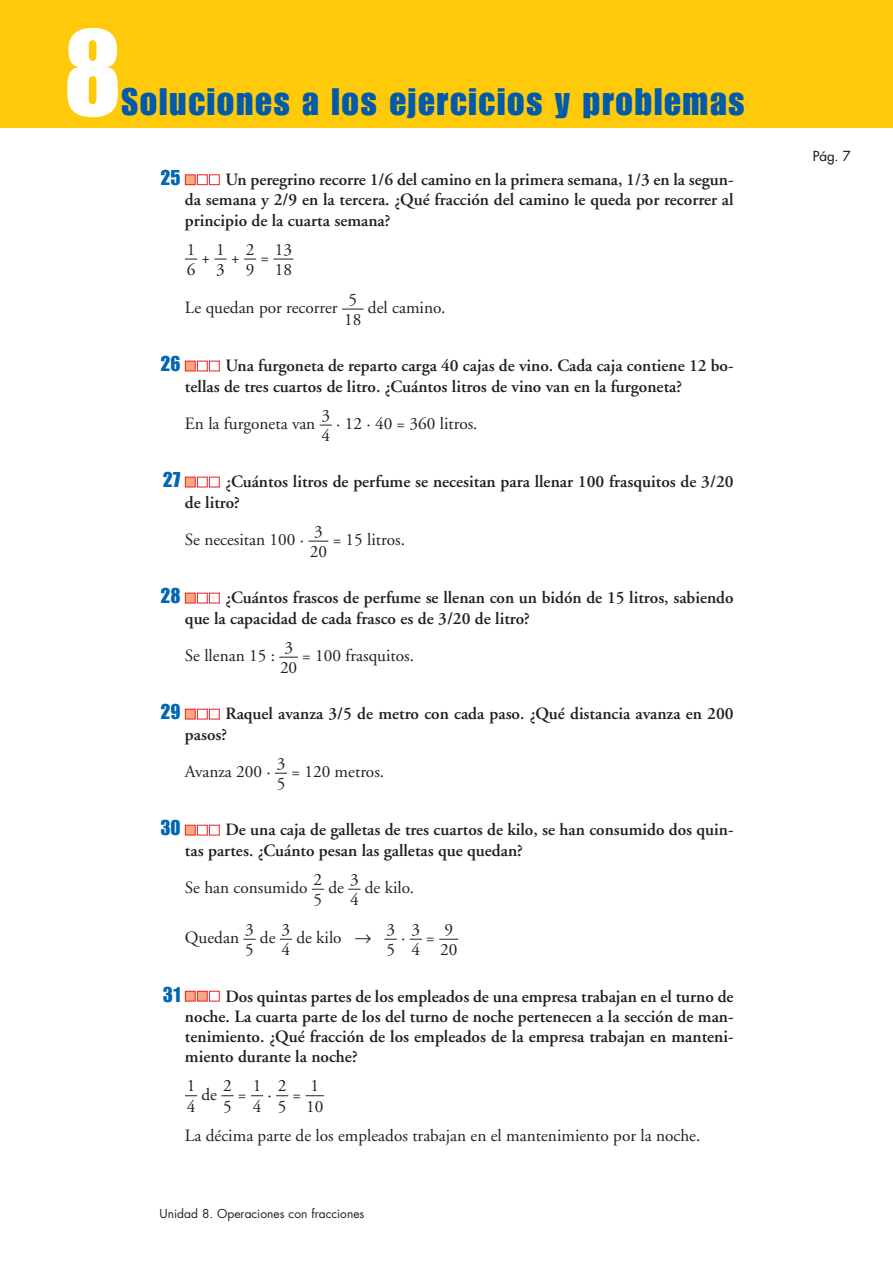
<style>
.page{position:relative;width:893px;height:1263px;background:#fff}
.page>*{position:absolute;margin:0;border:0;box-sizing:border-box;transform-origin:0 0}
.t1{font:120px "Impact";color:#fff}
.t2{font:37.5px "Impact";letter-spacing:.05em;color:#015aaa}
.t3{font:21px "Impact";color:#0166b3}
.t4{font:600 17.25px/20.2px "Adobe Garamond";color:#231f20}
.t5{font:17.25px/20.2px "Adobe Garamond";color:#231f20}
.t6{font:13.5px "Futura";color:#231f20}
.t7{font:12px "Futura";color:#231f20}
.s1{font-family:"Anaya Math 1"}
</style>
<div class="page">
<div style="left:0;top:0;width:893px;height:128px;background:#feca0a"></div>
<svg style="left:306px;top:1095px;width:18px;height:1px"></svg>
<svg style="left:276px;top:1095px;width:12px;height:1px"></svg>
<svg style="left:251px;top:1095px;width:12px;height:1px"></svg>
<svg style="left:221px;top:1095px;width:13px;height:1px"></svg>
<svg style="left:185px;top:1095px;width:12px;height:1px"></svg>
<div style="left:209px;top:991px;width:11px;height:11px;border:1px solid #ee1d23"></div>
<div style="left:197px;top:991px;width:10px;height:10px;background:#f8a87e"></div>
<div style="left:197px;top:991px;width:11px;height:11px;border:1px solid #ee1d23"></div>
<div style="left:185px;top:991px;width:10px;height:10px;background:#f8a87e"></div>
<div style="left:185px;top:991px;width:11px;height:11px;border:1px solid #ee1d23"></div>
<svg style="left:439px;top:939px;width:19px;height:1px"></svg>
<svg style="left:410px;top:939px;width:12px;height:1px"></svg>
<svg style="left:385px;top:939px;width:12px;height:1px"></svg>
<svg style="left:280px;top:939px;width:12px;height:1px"></svg>
<svg style="left:243px;top:939px;width:13px;height:1px"></svg>
<svg style="left:348px;top:889px;width:12px;height:1px"></svg>
<svg style="left:312px;top:889px;width:12px;height:1px"></svg>
<div style="left:209px;top:825px;width:11px;height:10px;border:1px solid #ee1d23"></div>
<div style="left:197px;top:825px;width:11px;height:10px;border:1px solid #ee1d23"></div>
<div style="left:185px;top:825px;width:10px;height:10px;background:#f8a87e"></div>
<div style="left:185px;top:825px;width:11px;height:10px;border:1px solid #ee1d23"></div>
<svg style="left:275px;top:773px;width:12px;height:1px"></svg>
<div style="left:209px;top:709px;width:11px;height:10px;border:1px solid #ee1d23"></div>
<div style="left:197px;top:709px;width:11px;height:10px;border:1px solid #ee1d23"></div>
<div style="left:185px;top:709px;width:10px;height:10px;background:#f8a87e"></div>
<div style="left:185px;top:709px;width:11px;height:10px;border:1px solid #ee1d23"></div>
<svg style="left:279px;top:657px;width:19px;height:1px"></svg>
<div style="left:209px;top:593px;width:11px;height:10px;border:1px solid #ee1d23"></div>
<div style="left:197px;top:593px;width:11px;height:10px;border:1px solid #ee1d23"></div>
<div style="left:185px;top:593px;width:10px;height:10px;background:#f8a87e"></div>
<div style="left:185px;top:593px;width:11px;height:10px;border:1px solid #ee1d23"></div>
<svg style="left:308px;top:541px;width:20px;height:1px"></svg>
<div style="left:209px;top:477px;width:11px;height:10px;border:1px solid #ee1d23"></div>
<div style="left:197px;top:477px;width:11px;height:10px;border:1px solid #ee1d23"></div>
<div style="left:185px;top:477px;width:10px;height:10px;background:#f8a87e"></div>
<div style="left:185px;top:477px;width:11px;height:10px;border:1px solid #ee1d23"></div>
<svg style="left:320px;top:425px;width:12px;height:1px"></svg>
<div style="left:209px;top:361px;width:11px;height:10px;border:1px solid #ee1d23"></div>
<div style="left:197px;top:361px;width:11px;height:10px;border:1px solid #ee1d23"></div>
<div style="left:185px;top:361px;width:10px;height:10px;background:#f8a87e"></div>
<div style="left:185px;top:361px;width:11px;height:10px;border:1px solid #ee1d23"></div>
<svg style="left:342px;top:309px;width:22px;height:1px"></svg>
<svg style="left:273px;top:259px;width:20px;height:1px"></svg>
<svg style="left:244px;top:259px;width:12px;height:1px"></svg>
<svg style="left:214px;top:259px;width:13px;height:1px"></svg>
<svg style="left:185px;top:259px;width:12px;height:1px"></svg>
<div style="left:209px;top:174px;width:11px;height:11px;border:1px solid #ee1d23"></div>
<div style="left:197px;top:174px;width:11px;height:11px;border:1px solid #ee1d23"></div>
<div style="left:185px;top:175px;width:10px;height:10px;background:#f8a87e"></div>
<div style="left:185px;top:174px;width:11px;height:11px;border:1px solid #ee1d23"></div>
<p class="t1" style="left:64px;top:30px;width:59px">8</p>
<p class="t2" style="left:121px;top:89px;width:625px">Soluciones a los ejercicios y problemas</p>
<p class="t3" style="left:161px;top:170px;width:22px">25</p>
<p class="t4" style="left:185px;top:171px;width:550px;text-align:justify;text-indent:40px">Un peregrino recorre 1/6 del camino en la primera semana, 1/3 en la segun&shy;da semana y 2/9 en la tercera. ¿Qué fracción del camino le queda por recorrer al principio de la cuarta semana?</p>
<p class="t5" style="left:201px;top:249px;width:69px">++=</p>
<p class="t5" style="left:185px;top:299px;width:154px">Le quedan por recorrer</p>
<p class="t5" style="left:368px;top:299px;width:79px">del camino.</p>
<p class="t3" style="left:161px;top:356px;width:22px">26</p>
<p class="t4" style="left:185px;top:357px;width:550px;text-indent:40px">Una furgoneta de reparto carga 40 cajas de vino. Cada caja contiene 12 bo&shy;tellas de tres cuartos de litro. ¿Cuántos litros de vino van en la furgoneta?</p>
<p class="t5" style="left:185px;top:415px;width:294px">En la furgoneta van · 12 · 40 = 360 litros.</p>
<p class="t3" style="left:163px;top:472px;width:19px">27</p>
<p class="t4" style="left:185px;top:473px;width:550px;text-indent:40px">¿Cuántos litros de perfume se necesitan para llenar 100 frasquitos de 3/20 de litro?</p>
<p class="t5" style="left:185px;top:531px;width:121px">Se necesitan 100 ·</p>
<p class="t5" style="left:333px;top:531px;width:74px">= 15 litros.</p>
<p class="t5" style="left:187px;top:241px;width:10px">1<br>6</p>
<p class="t5" style="left:216px;top:241px;width:10px">1<br>3</p>
<p class="t5" style="left:246px;top:241px;width:10px">2<br>9</p>
<p class="t5" style="left:275px;top:241px;width:19px">13<br>18</p>
<p class="t5" style="left:344px;top:291px;width:19px">5<br>18</p>
<p class="t5" style="left:321px;top:407px;width:10px">3<br>4</p>
<p class="t5" style="left:310px;top:523px;width:19px">3<br>20</p>
<p class="t3" style="left:161px;top:588px;width:22px">28</p>
<p class="t4" style="left:185px;top:589px;width:550px;text-indent:40px">¿Cuántos frascos de perfume se llenan con un bidón de 15 litros, sabiendo que la capacidad de cada frasco es de 3/20 de litro?</p>
<p class="t5" style="left:185px;top:647px;width:91px">Se llenan 15 :</p>
<p class="t5" style="left:302px;top:647px;width:113px">= 100 frasquitos.</p>
<p class="t3" style="left:161px;top:704px;width:22px">29</p>
<p class="t4" style="left:185px;top:705px;width:550px;text-indent:40px">Raquel avanza 3/5 de metro con cada paso. ¿Qué distancia avanza en 200 pasos?</p>
<p class="t5" style="left:185px;top:763px;width:201px">Avanza 200 · = 120 metros.</p>
<p class="t5" style="left:280px;top:639px;width:19px">3<br>20</p>
<p class="t5" style="left:277px;top:755px;width:10px">3<br>5</p>
<p class="t3" style="left:161px;top:820px;width:22px">30</p>
<p class="t4" style="left:185px;top:821px;width:550px;text-indent:40px">De una caja de galletas de tres cuartos de kilo, se han consumido dos quin&shy;tas partes. ¿Cuánto pesan las galletas que quedan?</p>
<p class="t5" style="left:185px;top:879px;width:231px">Se han consumido de de kilo.</p>
<p class="t5" style="left:185px;top:929px;width:188px">Quedan de de kilo <span class="s1">8</span></p>
<p class="t5" style="left:401px;top:929px;width:35px">· =</p>
<p class="t3" style="left:163px;top:987px;width:19px">31</p>
<p class="t4" style="left:185px;top:987px;width:550px;text-align:justify;text-indent:40px">Dos quintas partes de los empleados de una empresa trabajan en el turno de noche. La cuarta parte de los del turno de noche pertenecen a la sección de man&shy;tenimiento. ¿Qué fracción de los empleados de la empresa trabajan en manteni&shy;miento durante la noche?</p>
<p class="t5" style="left:201px;top:1086px;width:101px">de = · =</p>
<p class="t5" style="left:185px;top:1127px;width:517px">La décima parte de los empleados trabajan en el mantenimiento por la noche.</p>
<p class="t5" style="left:314px;top:871px;width:10px">2<br>5</p>
<p class="t5" style="left:350px;top:871px;width:10px">3<br>4</p>
<p class="t5" style="left:245px;top:921px;width:10px">3<br>5</p>
<p class="t5" style="left:282px;top:921px;width:10px">3<br>4</p>
<p class="t5" style="left:386px;top:921px;width:10px">3<br>5</p>
<p class="t5" style="left:411px;top:921px;width:10px">3<br>4</p>
<p class="t5" style="left:440px;top:921px;width:19px">9<br>20</p>
<p class="t5" style="left:187px;top:1077px;width:10px">1<br>4</p>
<p class="t5" style="left:223px;top:1077px;width:10px">2<br>5</p>
<p class="t5" style="left:253px;top:1077px;width:10px">1<br>4</p>
<p class="t5" style="left:278px;top:1077px;width:10px">2<br>5</p>
<p class="t5" style="left:306px;top:1077px;width:19px">1<br>10</p>
<p class="t7" style="left:159px;top:1208px;width:206px">Unidad 8. Operaciones con fracciones</p>
<p class="t6" style="left:813px;top:149px;width:39px">Pág. 7</p>
</div>
